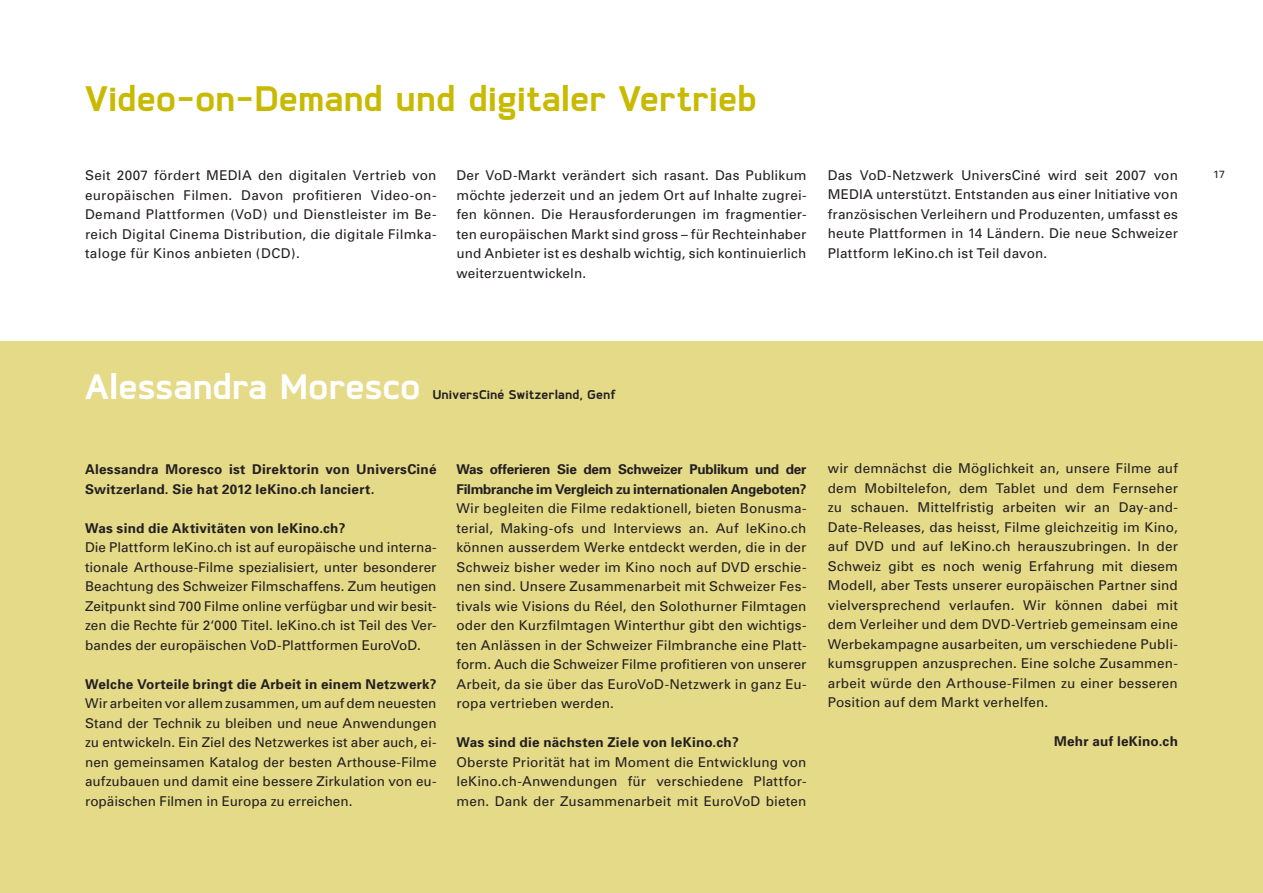
<style>
.page{position:relative;width:1263px;height:893px;background:#fff}
.page>*{position:absolute;margin:0;border:0;box-sizing:border-box;transform-origin:0 0}
.t1{font:700 42px "Coupe";letter-spacing:-.005em;color:#c8ba00}
.t2{font:700 42px "Coupe";color:#fff}
.t3{font:700 15px "Coupe";letter-spacing:.01em;color:#231f20}
.t4{font:13.5px/19.5px "Univers";letter-spacing:.01em;color:#231f20;text-align:justify}
.t5{font:700 13.5px/19.5px "Univers";letter-spacing:.015em;color:#231f20}
.t6{font:700 13.5px/19.5px "Univers";letter-spacing:-.02em;color:#231f20}
.t7{font:10.5px "Univers";color:#231f20}
</style>
<div class="page">
<div style="left:0;top:341px;width:1263px;height:552px;background:#e4da88"></div>
<h1 class="t1" style="left:85px;top:77px;width:673px">Video-on-Demand und digitaler Vertrieb</h1>
<p class="t4" style="left:85px;top:166px;width:353px">Seit 2007 fördert MEDIA den digitalen Vertrieb von europäischen Filmen. Davon profitieren Video-on-Demand Plattformen (VoD) und Dienstleister im Be&shy;reich Digital Cinema Distribution, die digitale Filmka&shy;taloge für Kinos anbieten (DCD).</p>
<p class="t4" style="left:456px;top:166px;width:352px">Der VoD-Markt verändert sich rasant. Das Publikum möchte jederzeit und an jedem Ort auf Inhalte zugrei&shy;fen können. Die Herausforderungen im fragmentier&shy;ten europäischen Markt sind gross – für Rechteinhaber und Anbieter ist es deshalb wichtig, sich kontinuierlich weiterzuentwickeln.</p>
<p class="t4" style="left:828px;top:166px;width:352px">Das VoD-Netzwerk UniversCiné wird seit 2007 von MEDIA unterstützt. Entstanden aus einer Initiative von französischen Verleihern und Produzenten, umfasst es heute Plattformen in 14 Ländern. Die neue Schweizer Plattform leKino.ch ist Teil davon.</p>
<p class="t7" style="left:1213px;top:168px;width:13px">17</p>
<h1 class="t2" style="left:85px;top:364px;width:337px">Alessandra Moresco</h1>
<p class="t3" style="left:433px;top:386px;width:184px">UniversCiné Switzerland, Genf</p>
<p class="t5" style="left:85px;top:460px;width:353px">Alessandra Moresco ist Direktorin von UniversCiné<br>Switzerland. Sie hat 2012 leKino.ch lanciert.</p>
<p class="t5" style="left:85px;top:518px;width:262px">Was sind die Aktivitäten von leKino.ch?</p>
<p class="t4" style="left:85px;top:538px;width:353px">Die Plattform leKino.ch ist auf europäische und interna&shy;tionale Arthouse-Filme spezialisiert, unter besonderer Beachtung des Schweizer Filmschaffens. Zum heutigen Zeitpunkt sind 700 Filme online verfügbar und wir besit&shy;zen die Rechte für 2‘000 Titel. leKino.ch ist Teil des Ver&shy;bandes der europäischen VoD-Plattformen EuroVoD.</p>
<p class="t5" style="left:85px;top:674px;width:353px">Welche Vorteile bringt die Arbeit in einem Netzwerk?</p>
<p class="t4" style="left:85px;top:694px;width:353px">Wir arbeiten vor allem zusammen, um auf dem neuesten Stand der Technik zu bleiben und neue Anwendungen zu entwickeln. Ein Ziel des Netzwerkes ist aber auch, ei&shy;nen gemeinsamen Katalog der besten Arthouse-Filme aufzubauen und damit eine bessere Zirkulation von eu&shy;ropäischen Filmen in Europa zu erreichen.</p>
<p class="t6" style="left:456px;top:460px;width:352px">Was offerieren Sie dem Schweizer Publikum und der<br>Filmbranche im Vergleich zu internationalen Angeboten?</p>
<p class="t4" style="left:456px;top:499px;width:352px">Wir begleiten die Filme redaktionell, bieten Bonusma&shy;terial, Making-ofs und Interviews an. Auf leKino.ch können ausserdem Werke entdeckt werden, die in der Schweiz bisher weder im Kino noch auf DVD erschie&shy;nen sind. Unsere Zusammenarbeit mit Schweizer Fes&shy;tivals wie Visions du Réel, den Solothurner Filmtagen oder den Kurzfilmtagen Winterthur gibt den wichtigs&shy;ten Anlässen in der Schweizer Filmbranche eine Platt&shy;form. Auch die Schweizer Filme profitieren von unserer Arbeit, da sie über das EuroVoD-Netzwerk in ganz Eu&shy;ropa vertrieben werden.</p>
<p class="t5" style="left:456px;top:732px;width:284px">Was sind die nächsten Ziele von leKino.ch?</p>
<p class="t4" style="left:456px;top:752px;width:352px">Oberste Priorität hat im Moment die Entwicklung von leKino.ch-Anwendungen für verschiedene Plattfor&shy;men. Dank der Zusammenarbeit mit EuroVoD bieten</p>
<p class="t4" style="left:828px;top:459px;width:352px">wir demnächst die Möglichkeit an, unsere Filme auf dem Mobiltelefon, dem Tablet und dem Fernseher zu schauen. Mittelfristig arbeiten wir an Day-and-Date-Releases, das heisst, Filme gleichzeitig im Kino, auf DVD und auf leKino.ch herauszubringen. In der Schweiz gibt es noch wenig Erfahrung mit diesem Modell, aber Tests unserer europäischen Partner sind vielversprechend verlaufen. Wir können dabei mit dem Verleiher und dem DVD-Vertrieb gemeinsam eine Werbekampagne ausarbeiten, um verschiedene Publi&shy;kumsgruppen anzusprechen. Eine solche Zusammen&shy;arbeit würde den Arthouse-Filmen zu einer besseren Position auf dem Markt verhelfen.</p>
<p class="t5" style="left:1054px;top:732px;width:125px">Mehr auf leKino.ch</p>
</div>
